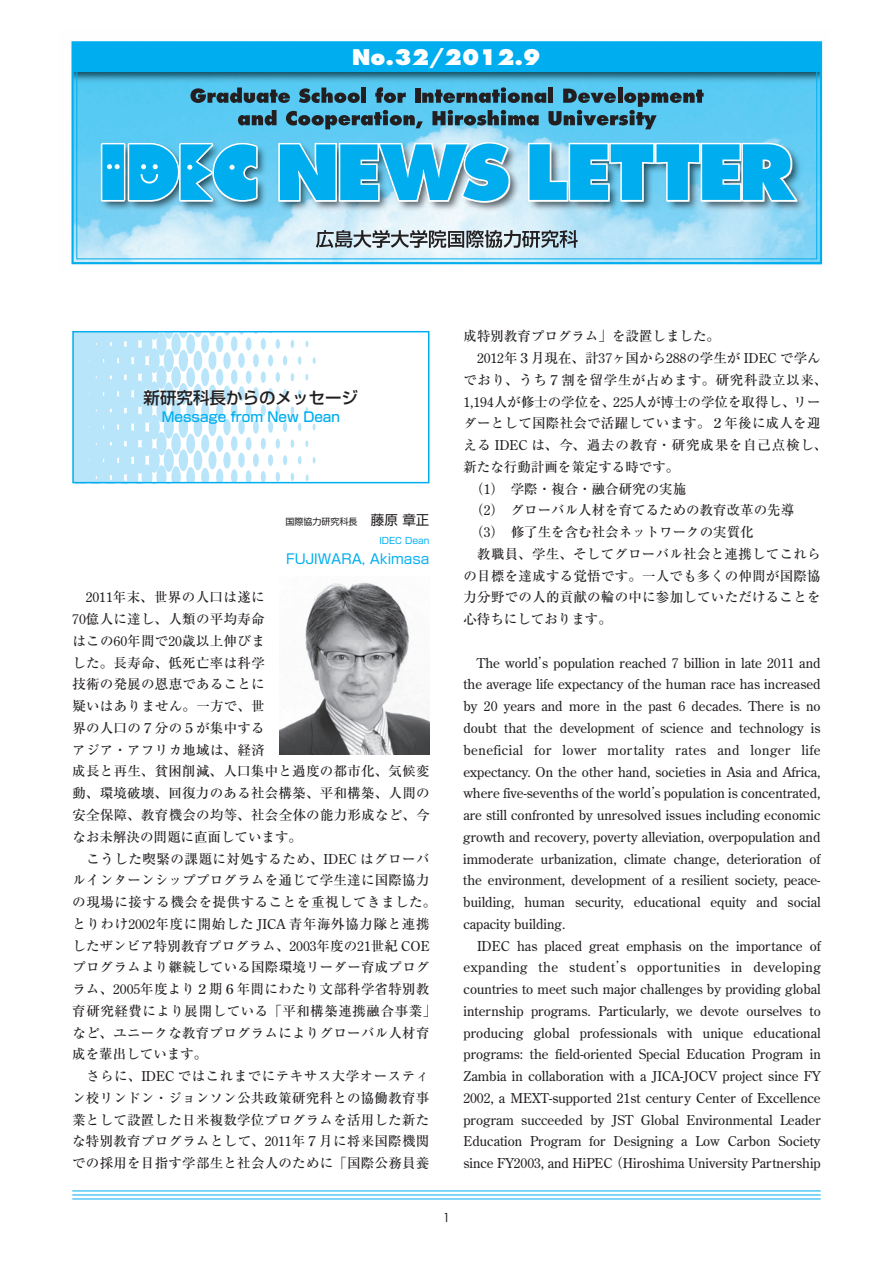
<style>
.page{position:relative;width:893px;height:1263px;background:#fff}
.page>*{position:absolute;margin:0;border:0;box-sizing:border-box;transform-origin:0 0}
.t1{font:800 21px "Futura";color:#fff}
.t2{font:500 16.5px "Shin Go Pro";color:#231f20}
.t3{font:13.5px/21.8px "Century Old Style Std";color:#231f20;text-align:justify}
.t4{font:500 13.5px/21.8px "Ryumin Pro";letter-spacing:.02em;color:#231f20}
.t5{font:500 13.5px "Ryumin Pro";color:#231f20}
.t6{font:500 13.5px "Ryumin Pro";letter-spacing:.06em;color:#231f20}
.t7{font:500 13.5px "Ryumin Pro";letter-spacing:.045em;color:#231f20}
.t8{font:500 13.5px "Shin Go Pro";color:#00aeef}
.t9{font:13.5px "Shin Go Pro";color:#00aeef}
.t10{font:12px "Futura";color:#231f20}
.t11{font:9px/19.5px "Shin Go Pro";color:#231f20;text-align:right}
.s1{font-size:13.5px}
.s2{color:#00aeef}
.s3{font-family:"Century Old Style Std";font-weight:400}
.s4{font-family:"Ryumin Pro";font-weight:500}
</style>
<div class="page">
<hr style="left:72px;top:1199px;width:749px;height:1px;background:#00aeef">
<hr style="left:72px;top:1195px;width:749px;height:1px;background:#00aeef">
<hr style="left:72px;top:1191px;width:749px;height:1px;background:#00aeef">
<img style="left:71px;top:41px;width:753px;height:224px">
<div style="left:73px;top:42px;width:748px;height:30px;background:#00aeef"></div>
<div style="left:71px;top:41px;width:751px;height:223px;border:2px solid #00aeef"></div>
<div style="left:77px;top:46px;width:740px;height:213px;border:1px solid #00aeef"></div>
<svg style="left:316px;top:230px;width:262px;height:18px;background:#8f999f"></svg>
<svg style="left:99px;top:140px;width:161px;height:63px;background:#35b7e8"></svg>
<svg style="left:277px;top:141px;width:234px;height:63px;background:#3cb8e7"></svg>
<svg style="left:527px;top:141px;width:274px;height:62px;background:#3cb9e9"></svg>
<svg style="left:190px;top:87px;width:514px;height:42px;background:#4892ae"></svg>
<div style="left:261px;top:338px;width:5px;height:12px;background:#b9e5fa;border-radius:50%"></div>
<hr style="left:276px;top:339px;width:4px;height:10px;background:#b9e5fa;border-radius:50%">
<svg style="left:291px;top:340px;width:3px;height:8px"></svg>
<svg style="left:305px;top:341px;width:3px;height:6px"></svg>
<div style="left:268px;top:355px;width:5px;height:11px;background:#b9e5fa;border-radius:50%"></div>
<hr style="left:283px;top:356px;width:4px;height:10px;background:#b9e5fa;border-radius:50%">
<svg style="left:298px;top:356px;width:3px;height:9px"></svg>
<svg style="left:313px;top:357px;width:3px;height:7px"></svg>
<div style="left:261px;top:371px;width:5px;height:12px;background:#b9e5fa;border-radius:50%"></div>
<svg style="left:276px;top:372px;width:4px;height:10px"></svg>
<svg style="left:291px;top:373px;width:3px;height:8px"></svg>
<svg style="left:305px;top:374px;width:3px;height:6px"></svg>
<div style="left:268px;top:388px;width:5px;height:12px;background:#b9e5fa;border-radius:50%"></div>
<hr style="left:283px;top:389px;width:4px;height:10px;background:#b9e5fa;border-radius:50%">
<svg style="left:298px;top:390px;width:3px;height:8px"></svg>
<svg style="left:313px;top:390px;width:3px;height:7px"></svg>
<div style="left:261px;top:405px;width:5px;height:11px;background:#b9e5fa;border-radius:50%"></div>
<hr style="left:276px;top:405px;width:4px;height:10px;background:#b9e5fa;border-radius:50%">
<svg style="left:291px;top:406px;width:3px;height:9px"></svg>
<svg style="left:305px;top:407px;width:3px;height:7px"></svg>
<div style="left:268px;top:421px;width:5px;height:12px;background:#b9e5fa;border-radius:50%"></div>
<svg style="left:283px;top:422px;width:4px;height:10px"></svg>
<svg style="left:298px;top:423px;width:3px;height:8px"></svg>
<svg style="left:313px;top:424px;width:3px;height:6px"></svg>
<div style="left:261px;top:438px;width:5px;height:11px;background:#b9e5fa;border-radius:50%"></div>
<hr style="left:276px;top:439px;width:4px;height:10px;background:#b9e5fa;border-radius:50%">
<svg style="left:291px;top:439px;width:3px;height:9px"></svg>
<svg style="left:305px;top:440px;width:3px;height:7px"></svg>
<div style="left:268px;top:454px;width:5px;height:12px;background:#b9e5fa;border-radius:50%"></div>
<hr style="left:283px;top:455px;width:4px;height:10px;background:#b9e5fa;border-radius:50%">
<svg style="left:298px;top:456px;width:3px;height:8px"></svg>
<svg style="left:313px;top:457px;width:3px;height:7px"></svg>
<div style="left:261px;top:471px;width:5px;height:12px;background:#b9e5fa;border-radius:50%"></div>
<hr style="left:276px;top:472px;width:4px;height:10px;background:#b9e5fa;border-radius:50%">
<svg style="left:291px;top:473px;width:3px;height:7px"></svg>
<svg style="left:306px;top:474px;width:3px;height:6px"></svg>
<svg style="left:74px;top:334px;width:185px;height:150px"></svg>
<div style="left:72px;top:331px;width:357px;height:152px;border:2px solid #00aeef"></div>
<img style="left:280px;top:583px;width:149px;height:171px">
<h1 class="t1" style="left:352px;top:44px;width:190px">No.32/2012.9</h1>
<p class="t2" style="left:144px;top:384px;width:216px">新研究科長からのメッセージ</p>
<p class="t8" style="left:162px;top:406px;width:180px">Message from New Dean</p>
<p class="t11" style="left:285px;top:510px;width:145px">国際協力研究科長 <span class="s1">藤原 章正<br></span><span class="s2">IDEC Dean</span></p>
<p class="t9" style="left:286px;top:547px;width:145px">FUJIWARA, Akimasa</p>
<p class="t4" style="left:72px;top:586px;width:359px;text-indent:13px"><span class="s3">2011</span>年末、世界の人口は遂に<br><span class="s3">70</span>億人に達し、人類の平均寿命<br>はこの<span class="s3">60</span>年間で<span class="s3">20</span>歳以上伸びま<br>した。長寿命、低死亡率は科学<br>技術の発展の恩恵であることに<br>疑いはありません。一方で、世<br>界の人口の７分の５が集中する<br>アジア・アフリカ地域は、経済<br>成長と再生、貧困削減、人口集中と過度の都市化、気候変動、環境破壊、回復力のある社会構築、平和構築、人間の安全保障、教育機会の均等、社会全体の能力形成など、今なお未解決の問題に直面しています。</p>
<p class="t4" style="left:72px;top:846px;width:365px;text-indent:14px">こうした喫緊の課題に対処するため、<span class="s3">IDEC</span> はグローバルインターンシッププログラムを通じて学生達に国際協力の現場に接する機会を提供することを重視してきました。とりわけ<span class="s3">2002</span>年度に開始した <span class="s3">JICA</span> 青年海外協力隊と連携したザンビア特別教育プログラム、<span class="s3">2003</span>年度の<span class="s3">21</span>世紀 <span class="s3">COE</span>プログラムより継続している国際環境リーダー育成プログラム、<span class="s3">2005</span>年度より２期６年間にわたり文部科学省特別教育研究経費により展開している「平和構築連携融合事業」など、ユニークな教育プログラムによりグローバル人材育成を輩出しています。</p>
<p class="t4" style="left:72px;top:1064px;width:359px;text-align:justify;text-indent:14px">さらに、<span class="s3">IDEC</span> ではこれまでにテキサス大学オースティン校リンドン・ジョンソン公共政策研究科との協働教育事業として設置した日米複数学位プログラムを活用した新たな特別教育プログラムとして、<span class="s3">2011</span>年７月に将来国際機関での採用を目指す学部生と社会人のために「国際公務員養</p>
<p class="t5" style="left:463px;top:326px;width:258px">成特別教育プログラム」を設置しました。</p>
<p class="t5" style="left:477px;top:347px;width:345px"><span class="s3">2012</span>年３月現在、計<span class="s3">37</span>ヶ国から<span class="s3">288</span>の学生が <span class="s3">IDEC</span> で学ん</p>
<p class="t7" style="left:463px;top:369px;width:365px">でおり、うち７割を留学生が占めます。研究科設立以来、</p>
<p class="t5" style="left:463px;top:391px;width:359px"><span class="s3">1,194</span>人が修士の学位を、<span class="s3">225</span>人が博士の学位を取得し、リー</p>
<p class="t4" style="left:463px;top:412px;width:359px">ダーとして国際社会で活躍しています。２年後に成人を迎</p>
<p class="t6" style="left:463px;top:434px;width:366px">える <span class="s3">IDEC</span> は、今、過去の教育・研究成果を自己点検し、</p>
<p class="t5" style="left:463px;top:456px;width:217px">新たな行動計画を策定する時です。</p>
<p class="t5" style="left:470px;top:478px;width:217px">（<span class="s3">1</span>）学際・複合・融合研究の実施</p>
<p class="t5" style="left:470px;top:500px;width:326px">（<span class="s3">2</span>）グローバル人材を育てるための教育改革の先導</p>
<p class="t5" style="left:470px;top:521px;width:285px">（<span class="s3">3</span>）修了生を含む社会ネットワークの実質化</p>
<p class="t4" style="left:477px;top:542px;width:345px">教職員、学生、そしてグローバル社会と連携してこれら</p>
<p class="t4" style="left:464px;top:564px;width:359px">の目標を達成する覚悟です。一人でも多くの仲間が国際協</p>
<p class="t4" style="left:463px;top:586px;width:359px">力分野での人的貢献の輪の中に参加していただけることを</p>
<p class="t5" style="left:463px;top:608px;width:150px">心待ちにしております。</p>
<p class="t3" style="left:463px;top:652px;width:359px;text-indent:14px">The world<span class="s4">’</span>s population reached 7 billion in late 2011 and the average life expectancy of the human race has increased by 20 years and more in the past 6 decades. There is no doubt that the development of science and technology is beneficial for lower mortality rates and longer life expectancy. On the other hand, societies in Asia and Africa, where five-sevenths of the world<span class="s4">’</span>s population is concentrated, are still confronted by unresolved issues including economic growth and recovery, poverty alleviation, overpopulation and immoderate urbanization, climate change, deterioration of the environment, development of a resilient society, peace&shy;building, human security, educational equity and social capacity building.</p>
<p class="t3" style="left:463px;top:934px;width:359px;text-indent:14px">IDEC has placed great emphasis on the importance of expanding the student<span class="s4">’</span>s opportunities in developing countries to meet such major challenges by providing global internship programs. Particularly, we devote ourselves to producing global professionals with unique educational programs: the field-oriented Special Education Program in Zambia in collaboration with a JICA-JOCV project since FY 2002, a MEXT-supported 21st century Center of Excellence program succeeded by JST Global Environmental Leader Education Program for Designing a Low Carbon Society since FY2003, and HiPEC<span class="s4">（</span>Hiroshima University Partnership</p>
<p class="t10" style="left:443px;top:1210px;width:9px">1</p>
</div>
